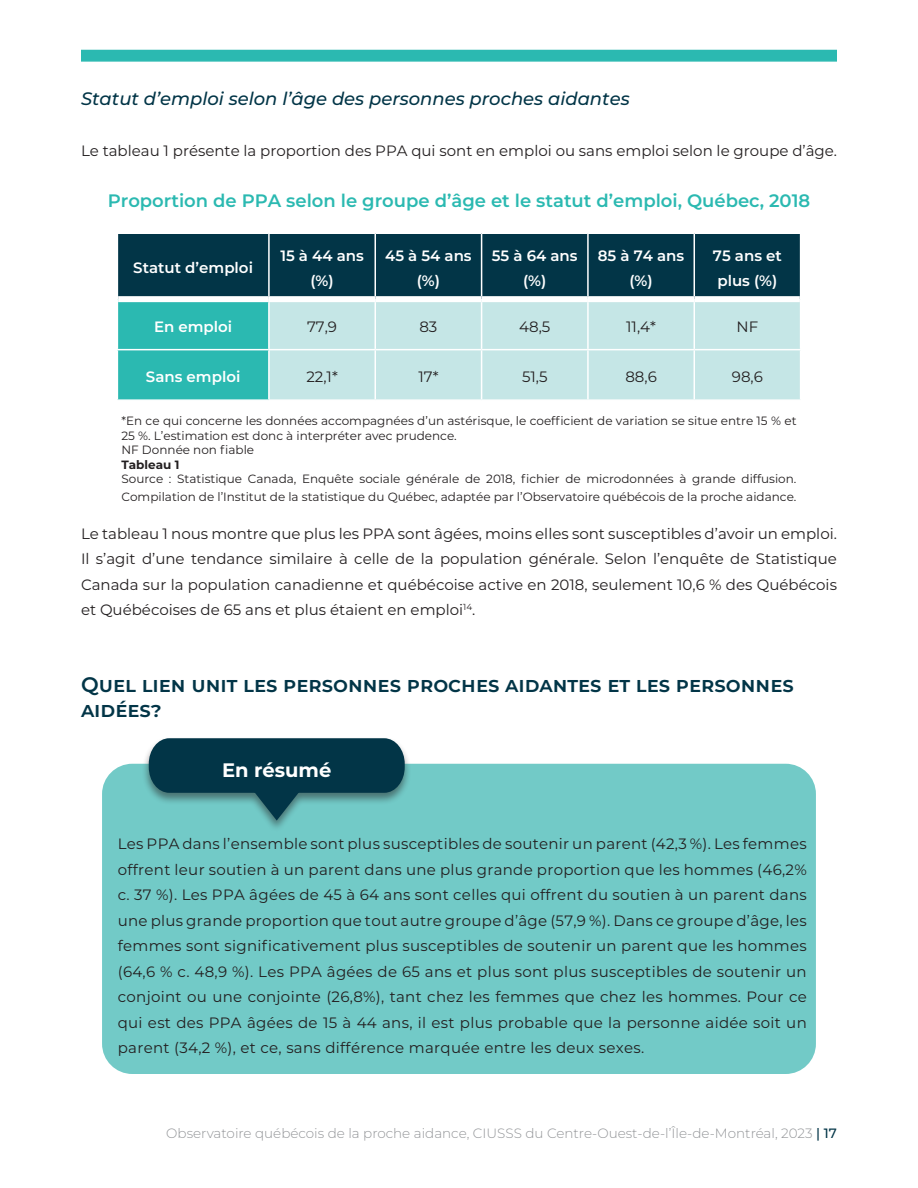
<style>
.page{position:relative;width:918px;height:1188px;background:#fff}
.page>*{position:absolute;margin:0;border:0;box-sizing:border-box;transform-origin:0 0}
.t1{font:600 21px/25.2px "Montserrat";color:#023547}
.t2{font:700 19.5px "Montserrat";color:#fff}
.t3{font:600 18px "Montserrat";color:#2bb9b1}
.t4{font:italic 500 18px "Montserrat";color:#023547}
.t5{font:15px/25.5px "Montserrat";color:#231f20;text-align:justify}
.t6{font:600 15px/25.5px "Montserrat";color:#fff;text-align:center}
.t7{font:300 13.5px "Montserrat";color:#939598}
.t8{font:12px/14.4px "Montserrat";color:#231f20}
.t9{font:700 12px "Montserrat";color:#231f20}
.s1{font-weight:500;color:#023547}
</style>
<div class="page">
<div style="left:81px;top:50px;width:756px;height:12px;background:#2bb9b1;border:2px solid #2bb9b1"></div>
<div style="left:102px;top:764px;width:714px;height:310px;background:#72cac7;border-radius:30px"></div>
<div style="left:142px;top:737px;width:270px;height:95px;background:#231f20;opacity:.5"></div>
<svg style="left:147px;top:737px;width:259px;height:86px"></svg>
<div style="left:118px;top:234px;width:682px;height:62px;background:#023547"></div>
<div style="left:118px;top:302px;width:150px;height:97px;background:#2bb9b1"></div>
<div style="left:270px;top:302px;width:530px;height:97px;background:#c5e6e6"></div>
<hr style="left:268px;top:234px;width:2px;height:62px;background:#fff">
<hr style="left:375px;top:234px;width:1px;height:62px;background:#fff">
<hr style="left:481px;top:234px;width:1px;height:62px;background:#fff">
<hr style="left:587px;top:234px;width:2px;height:62px;background:#fff">
<hr style="left:694px;top:234px;width:1px;height:62px;background:#fff">
<hr style="left:375px;top:302px;width:1px;height:47px;background:#fff">
<hr style="left:481px;top:302px;width:1px;height:47px;background:#fff">
<hr style="left:587px;top:302px;width:2px;height:47px;background:#fff">
<hr style="left:694px;top:302px;width:1px;height:47px;background:#fff">
<hr style="left:117px;top:349px;width:152px;height:1px;background:#fff">
<hr style="left:269px;top:349px;width:106px;height:1px;background:#fff">
<hr style="left:375px;top:349px;width:107px;height:1px;background:#fff">
<hr style="left:375px;top:350px;width:1px;height:49px;background:#fff">
<hr style="left:482px;top:349px;width:106px;height:1px;background:#fff">
<hr style="left:481px;top:350px;width:1px;height:49px;background:#fff">
<hr style="left:588px;top:349px;width:106px;height:1px;background:#fff">
<hr style="left:587px;top:350px;width:2px;height:49px;background:#fff">
<hr style="left:694px;top:349px;width:107px;height:1px;background:#fff">
<hr style="left:694px;top:350px;width:1px;height:49px;background:#fff">
<p class="t4" style="left:81px;top:87px;width:550px">Statut d’emploi selon l’âge des personnes proches aidantes</p>
<p class="t5" style="left:81px;top:138px;width:758px">Le tableau 1 présente la proportion des PPA qui sont en emploi ou sans emploi selon le groupe d’âge.</p>
<p class="t3" style="left:108px;top:193px;width:704px">Proportion de PPA selon le groupe d’âge et le statut d’emploi, Québec, 2018</p>
<p class="t6" style="left:133px;top:256px;width:121px">Statut d’emploi</p>
<p class="t6" style="left:280px;top:244px;width:85px">15 à 44 ans (%)</p>
<p class="t6" style="left:385px;top:244px;width:88px">45 à 54 ans (%)</p>
<p class="t6" style="left:492px;top:244px;width:87px">55 à 64 ans (%)</p>
<p class="t6" style="left:598px;top:244px;width:88px">85 à 74 ans (%)</p>
<p class="t6" style="left:713px;top:244px;width:70px;text-align:left">75 ans et plus (%)</p>
<p class="t6" style="left:154px;top:315px;width:80px">En emploi</p>
<p class="t5" style="left:307px;top:314px;width:31px">77,9</p>
<p class="t5" style="left:419px;top:314px;width:18px">83</p>
<p class="t5" style="left:519px;top:314px;width:33px">48,5</p>
<p class="t5" style="left:626px;top:314px;width:31px">11,4*</p>
<p class="t5" style="left:737px;top:314px;width:23px">NF</p>
<p class="t6" style="left:146px;top:365px;width:96px">Sans emploi</p>
<p class="t5" style="left:306px;top:364px;width:33px">22,1*</p>
<p class="t5" style="left:418px;top:364px;width:22px">17*</p>
<p class="t5" style="left:522px;top:364px;width:27px">51,5</p>
<p class="t5" style="left:625px;top:364px;width:33px">88,6</p>
<p class="t5" style="left:732px;top:364px;width:33px">98,6</p>
<p class="t8" style="left:122px;top:414px;width:677px">*En ce qui concerne les données accompagnées d’un astérisque, le coefficient de variation se situe entre 15 % et<br>25 %. L’estimation est donc à interpréter avec prudence.<br>NF Donnée non fiable</p>
<p class="t9" style="left:122px;top:459px;width:60px">Tableau 1</p>
<p class="t8" style="left:122px;top:470px;width:677px;line-height:18px">Source : Statistique Canada, Enquête sociale générale de 2018, fichier de microdonnées à grande diffusion.<br>Compilation de l’Institut de la statistique du Québec, adaptée par l’Observatoire québécois de la proche aidance.</p>
<p class="t5" style="left:81px;top:521px;width:758px">Le tableau 1 nous montre que plus les PPA sont âgées, moins elles sont susceptibles d’avoir un emploi.<br>Il s’agit d’une tendance similaire à celle de la population générale. Selon l’enquête de Statistique Canada sur la population canadienne et québécoise active en 2018, seulement 10,6 % des Québécois et Québécoises de 65 ans et plus étaient en emploi<sup>14</sup>.</p>
<h1 class="t1" style="left:81px;top:671px;width:714px">Quel lien unit les personnes proches aidantes et les personnes aidées?</h1>
<h2 class="t2" style="left:222px;top:761px;width:111px">En résumé</h2>
<p class="t5" style="left:118px;top:832px;width:691px">Les PPA dans l’ensemble sont plus susceptibles de soutenir un parent (42,3 %). Les femmes offrent leur soutien à un parent dans une plus grande proportion que les hommes (46,2% c. 37 %). Les PPA âgées de 45 à 64 ans sont celles qui offrent du soutien à un parent dans une plus grande proportion que tout autre groupe d’âge (57,9 %). Dans ce groupe d’âge, les femmes sont significativement plus susceptibles de soutenir un parent que les hommes (64,6 % c. 48,9 %). Les PPA âgées de 65 ans et plus sont plus susceptibles de soutenir un conjoint ou une conjointe (26,8%), tant chez les femmes que chez les hommes. Pour ce qui est des PPA âgées de 15 à 44 ans, il est plus probable que la personne aidée soit un parent (34,2 %), et ce, sans différence marquée entre les deux sexes.</p>
<p class="t7" style="left:166px;top:1128px;width:672px">Observatoire québécois de la proche aidance, CIUSSS du Centre-Ouest-de-l’Île-de-Montréal, 2023 <span class="s1">| 17</span></p>
</div>
